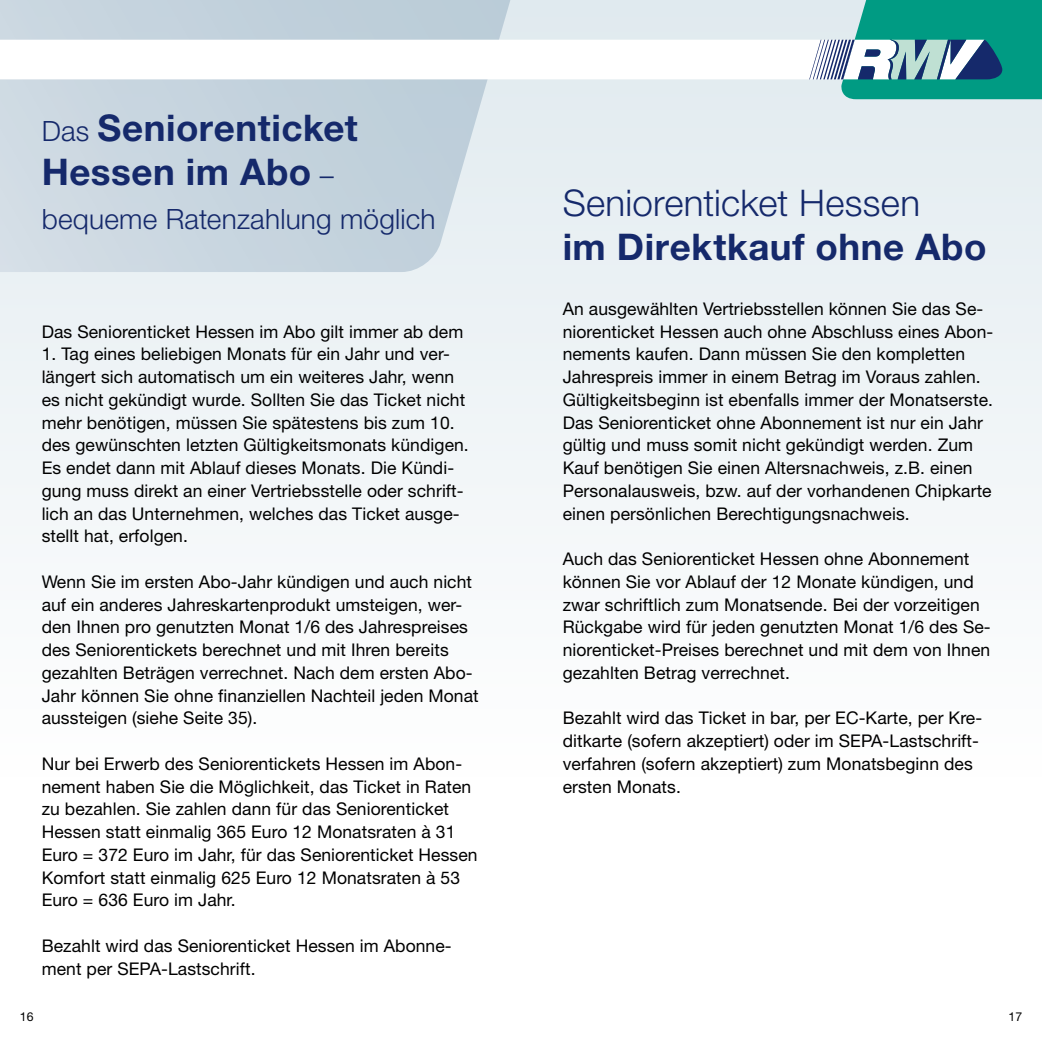
<style>
.page{position:relative;width:1042px;height:1042px;background:#fff}
.page>*{position:absolute;margin:0;border:0;box-sizing:border-box;transform-origin:0 0}
.Headline_1{font:300 36.75px/44.1px "Helvetica Neue LT Std";letter-spacing:.005em;color:#15296b}
.Headline_1-2{font:700 36.75px/44.1px "Helvetica Neue LT Std";letter-spacing:.015em;color:#15296b}
.Headline_1-3{font:300 28px "Helvetica Neue LT Std";letter-spacing:.005em;color:#15296b}
.Fließtext{font:17.5px/22.8px "Helvetica Neue LT Std";letter-spacing:.005em;color:#000}
.t1{font:12.25px "Helvetica Neue LT Std";color:#000}
.s1{font-weight:300;font-size:28px}
.s2{font-weight:700}
</style>
<div class="page">
<div style="left:0;top:0;width:1042px;height:776px;background:#f2f6f8"></div>
<svg style="left:0;top:99px;width:548px;height:173px"></svg>
<svg style="left:0;top:0;width:1042px;height:99px"></svg>
<h1 class="Headline_1-2" style="left:42px;top:105px;width:318px"><span class="s1">Das</span> Seniorenticket<br>Hessen im Abo <span class="s1">–</span></h1>
<h1 class="Headline_1-3" style="left:42px;top:202px;width:395px">bequeme Ratenzahlung möglich</h1>
<p class="Fließtext" style="left:42px;top:320px;width:423px">Das Seniorenticket Hessen im Abo gilt immer ab dem</p>
<p class="Fließtext" style="left:42px;top:342px;width:429px">1. Tag eines beliebigen Monats für ein Jahr und ver&shy;längert sich automatisch um ein weiteres Jahr, wenn es nicht gekündigt wurde. Sollten Sie das Ticket nicht mehr benötigen, müssen Sie spätestens bis zum 10. des gewünschten letzten Gültigkeitsmonats kündigen.<br>Es endet dann mit Ablauf dieses Monats. Die Kündi&shy;gung muss direkt an einer Vertriebsstelle oder schrift&shy;lich an das Unternehmen, welches das Ticket ausge&shy;stellt hat, erfolgen.</p>
<p class="Fließtext" style="left:42px;top:570px;width:439px">Wenn Sie im ersten Abo-Jahr kündigen und auch nicht auf ein anderes Jahreskartenprodukt umsteigen, wer&shy;den Ihnen pro genutzten Monat 1/6 des Jahrespreises des Seniorentickets berechnet und mit Ihren bereits gezahlten Beträgen verrechnet. Nach dem ersten Abo-Jahr können Sie ohne finanziellen Nachteil jeden Monat aussteigen (siehe Seite 35).</p>
<p class="Fließtext" style="left:42px;top:752px;width:437px">Nur bei Erwerb des Seniorentickets Hessen im Abon&shy;nement haben Sie die Möglichkeit, das Ticket in Raten zu bezahlen. Sie zahlen dann für das Seniorenticket Hessen statt einmalig 365 Euro 12 Monatsraten à 31<br>Euro = 372 Euro im Jahr, für das Seniorenticket Hessen Komfort statt einmalig 625 Euro 12 Monatsraten à 53<br>Euro = 636 Euro im Jahr.</p>
<p class="Fließtext" style="left:42px;top:934px;width:411px">Bezahlt wird das Seniorenticket Hessen im Abonne&shy;ment per SEPA-Lastschrift.</p>
<h1 class="Headline_1" style="left:563px;top:180px;width:425px">Seniorenticket Hessen<br><span class="s2">im Direktkauf ohne Abo</span></h1>
<p class="Fließtext" style="left:563px;top:297px;width:432px">An ausgewählten Vertriebsstellen können Sie das Se&shy;niorenticket Hessen auch ohne Abschluss eines Abon&shy;nements kaufen. Dann müssen Sie den kompletten Jahrespreis immer in einem Betrag im Voraus zahlen.<br>Gültigkeitsbeginn ist ebenfalls immer der Monatserste.<br>Das Seniorenticket ohne Abonnement ist nur ein Jahr gültig und muss somit nicht gekündigt werden. Zum Kauf benötigen Sie einen Altersnachweis, z.B. einen Personalausweis, bzw. auf der vorhandenen Chipkarte einen persönlichen Berechtigungsnachweis.</p>
<p class="Fließtext" style="left:563px;top:547px;width:430px">Auch das Seniorenticket Hessen ohne Abonnement können Sie vor Ablauf der 12 Monate kündigen, und zwar schriftlich zum Monatsende. Bei der vorzeitigen Rückgabe wird für jeden genutzten Monat 1/6 des Se&shy;niorenticket-Preises berechnet und mit dem von Ihnen gezahlten Betrag verrechnet.</p>
<p class="Fließtext" style="left:563px;top:706px;width:421px">Bezahlt wird das Ticket in bar, per EC-Karte, per Kre&shy;ditkarte (sofern akzeptiert) oder im SEPA-Lastschrift&shy;verfahren (sofern akzeptiert) zum Monatsbeginn des ersten Monats.</p>
<p class="t1" style="left:20px;top:1009px;width:15px">16</p>
<p class="t1" style="left:1008px;top:1009px;width:15px">17</p>
</div>
